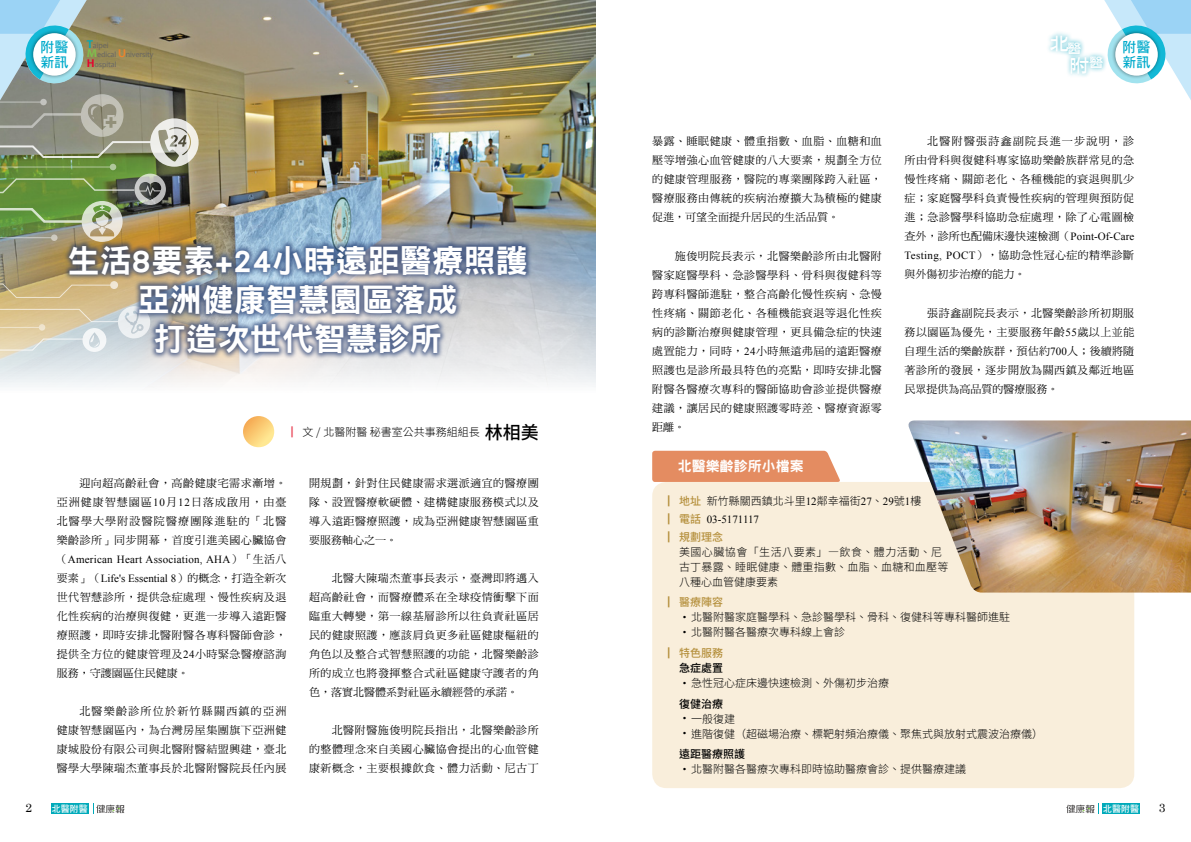
<style>
.page{position:relative;width:1191px;height:842px;background:#fff}
.page>*{position:absolute;margin:0;border:0;box-sizing:border-box;transform-origin:0 0}
.t1{font:32px/39px "DF Hei Std W9";color:#fff;text-align:center}
.t2{font:18px/22px "DF Ya Yi Std W6";color:#fff;scale:1.15 1}
.t3{font:14px "DF Hei Std W9";color:#fff}
.t4{font:14px/15px "DF Hei Std W7";color:#00aacb}
.t5{font:12px "Century";color:#000}
.t6{font:11px/19px "DF Ming Std W5";letter-spacing:.045em;color:#000;text-align:justify}
.t7{font:300 11px/20.7px "Noto Sans CJ Ktc";color:#000}
.t8{font:11px/19px "Times New Roman";letter-spacing:.02em;color:#000}
.t9{font:300 11px/15px "Noto Sans CJ Ktc";letter-spacing:.02em;color:#000}
.t10{font:11px "Times New Roman";color:#000}
.t11{font:500 11px "Noto Sans CJ Ktc";color:#b5903d}
.t12{font:500 11px "Noto Sans CJ Ktc";color:#000}
.t13{font:9px "DF Hei Std W7";color:#fff}
.t14{font:8px/9.1px "Candara";letter-spacing:-.01em;color:#666464}
.s1{font-weight:700;font-size:12px;color:#00aaba}
.s2{font-weight:700;font-size:12px;color:#7ec04d}
.s3{font-weight:700;font-size:12px;color:#f0832c}
.s4{font-weight:700;font-size:12px;color:#e6002d}
.s5{color:#ea5464}
.s6{font-weight:500;font-size:18px}
.s7{font-family:"Times New Roman"}
.s8{font-family:"DF Ming Std W5"}
.s9{font-weight:500;color:#b5903d}
.s10{font-family:"Times New Roman";font-weight:400}
.s11{font-family:"Noto Sans CJ Ktc";font-weight:500;color:#b5903d}
.s12{font-family:"DF Ming Std W9";font-weight:400}
.s13{font-weight:500}
</style>
<div class="page">
<div style="left:652px;top:482px;width:482px;height:306px;background:#f9eedb;border-radius:14px"></div>
<img style="left:908px;top:420px;width:283px;height:173px">
<img style="left:0;top:0;width:595px;height:387px">
<svg style="left:243px;top:416px;width:31px;height:31px"></svg>
<svg style="left:0;top:306px;width:63px;height:46px;background:#decfaa"></svg>
<svg style="left:0;top:283px;width:63px;height:15px"></svg>
<div style="left:63px;top:239px;width:470px;height:120px;background:#213a70;opacity:.7"></div>
<div style="left:652px;top:451px;width:188px;height:31px;background:#e48c61"></div>
<div style="left:51px;top:803px;width:38px;height:11px;background:#00aaba"></div>
<svg style="left:93px;top:803px;width:31px;height:11px"></svg>
<div style="left:1102px;top:803px;width:38px;height:11px;background:#00aaba"></div>
<svg style="left:1066px;top:804px;width:29px;height:10px"></svg>
<img style="left:0;top:0;width:199px;height:242px">
<svg style="left:1104px;top:0;width:87px;height:100px"></svg>
<div style="left:30px;top:30px;width:50px;height:50px;background:#000;opacity:.45"></div>
<div style="left:33px;top:33px;width:43px;height:43px;background:#fff;border-radius:50%"></div>
<div style="left:1111px;top:30px;width:50px;height:50px;background:#000;opacity:.45"></div>
<div style="left:1115px;top:33px;width:42px;height:43px;background:#fff;border-radius:50%"></div>
<div style="left:1045px;top:30px;width:62px;height:48px;background:#00a4c0;opacity:.75"></div>
<h2 class="t2" style="left:1069px;top:32px;width:32px;text-indent:-20px">北<sub>醫</sub>附<sup>醫</sup></h2>
<p class="t4" style="left:40px;top:39px;width:29px">附醫新訊</p>
<p class="t4" style="left:1122px;top:39px;width:29px">附醫新訊</p>
<p class="t14" style="left:87px;top:41px;width:68px"><span class="s1">T</span>aipei<br><span class="s2">M</span>edical <span class="s3">U</span>niversity</p>
<p class="t14" style="left:87px;top:60px;width:31px"><span class="s4">H</span>ospital</p>
<h1 class="t1" style="left:67px;top:240px;width:462px">生活8要素+24小時遠距醫療照護亞洲健康智慧園區落成<br>打造次世代智慧診所</h1>
<p class="t7" style="left:291px;top:422px;width:249px"><span class="s5">▏</span>文 / 北醫附醫 秘書室公共事務組組長 <span class="s6">林相美</span></p>
<p class="t6" style="left:57px;top:473px;width:231px;text-indent:23px">迎向超高齡社會，高齡健康宅需求漸增。亞洲健康智慧園區<span class="s7">10</span>月<span class="s7">12</span>日落成啟用，由臺北醫學大學附設醫院醫療團隊進駐的「北醫樂齡診所」同步開幕，首度引進美國心臟協會</p>
<p class="t8" style="left:57px;top:549px;width:231px"><span class="s8">（</span>American Heart Association, AHA<span class="s8">）「生活八要素」（</span>Life's Essential 8<span class="s8">）的概念，打造全新次</span></p>
<p class="t6" style="left:57px;top:587px;width:231px">世代智慧診所，提供急症處理、慢性疾病及退化性疾病的治療與復健，更進一步導入遠距醫療照護，即時安排北醫附醫各專科醫師會診，提供全方位的健康管理及<span class="s7">24</span>小時緊急醫療諮詢服務，守護園區住民健康。</p>
<p class="t6" style="left:57px;top:701px;width:231px;text-indent:23px">北醫樂齡診所位於新竹縣關西鎮的亞洲健康智慧園區內，為台灣房屋集團旗下亞洲健康城股份有限公司與北醫附醫結盟興建，臺北醫學大學陳瑞杰董事長於北醫附醫院長任內展</p>
<p class="t6" style="left:309px;top:473px;width:231px">開規劃，針對住民健康需求選派適宜的醫療團隊、設置醫療軟硬體、建構健康服務模式以及導入遠距醫療照護，成為亞洲健康智慧園區重要服務軸心之一。</p>
<p class="t6" style="left:309px;top:568px;width:231px;text-indent:23px">北醫大陳瑞杰董事長表示，臺灣即將邁入超高齡社會，而醫療體系在全球疫情衝擊下面臨重大轉變，第一線基層診所以往負責社區居民的健康照護，應該肩負更多社區健康樞紐的角色以及整合式智慧照護的功能，北醫樂齡診所的成立也將發揮整合式社區健康守護者的角色，落實北醫體系對社區永續經營的承諾。</p>
<p class="t6" style="left:309px;top:721px;width:231px;text-indent:23px">北醫附醫施俊明院長指出，北醫樂齡診所的整體理念來自美國心臟協會提出的心血管健康新概念，主要根據飲食、體力活動、尼古丁</p>
<p class="t6" style="left:652px;top:132px;width:231px">暴露、睡眠健康、體重指數、血脂、血糖和血壓等增強心血管健康的八大要素，規劃全方位的健康管理服務，醫院的專業團隊跨入社區，醫療服務由傳統的疾病治療擴大為積極的健康促進，可望全面提升居民的生活品質。</p>
<p class="t6" style="left:652px;top:246px;width:231px;text-indent:23px">施俊明院長表示，北醫樂齡診所由北醫附醫家庭醫學科、急診醫學科、骨科與復健科等跨專科醫師進駐，整合高齡化慢性疾病、急慢性疼痛、關節老化、各種機能衰退等退化性疾病的診斷治療與健康管理，更具備急症的快速處置能力，同時，<span class="s7">24</span>小時無遠弗屆的遠距醫療照護也是診所最具特色的亮點，即時安排北醫附醫各醫療次專科的醫師協助會診並提供醫療建議，讓居民的健康照護零時差、醫療資源零距離。</p>
<p class="t3" style="left:678px;top:459px;width:127px">北醫樂齡診所小檔案</p>
<p class="t6" style="left:904px;top:132px;width:231px;text-indent:23px">北醫附醫張詩鑫副院長進一步說明，診所由骨科與復健科專家協助樂齡族群常見的急慢性疼痛、關節老化、各種機能的衰退與肌少症；家庭醫學科負責慢性疾病的管理與預防促進；急診醫學科協助急症處理，除了心電圖檢查外，診所也配備床邊快速檢測（<span class="s7">Point-Of-Care Testing, POCT</span>），協助急性冠心症的精準診斷與外傷初步治療的能力。</p>
<p class="t6" style="left:904px;top:303px;width:231px;text-indent:23px">張詩鑫副院長表示，北醫樂齡診所初期服務以園區為優先，主要服務年齡<span class="s7">55</span>歲以上並能自理生活的樂齡族群，預估約<span class="s7">700</span>人；後續將隨著診所的發展，逐步開放為關西鎮及鄰近地區民眾提供為高品質的醫療服務。</p>
<p class="t7" style="left:668px;top:491px;width:254px"><span class="s9">▏地址</span> 新竹縣關西鎮北斗里<span class="s10">12</span>鄰幸福街<span class="s10">27</span>、<span class="s10">29</span>號<span class="s10">1</span>樓</p>
<p class="t10" style="left:668px;top:512px;width:92px"><span class="s11">▏電話</span> 03-5171117</p>
<p class="t11" style="left:668px;top:530px;width:56px">▏規劃理念</p>
<p class="t9" style="left:679px;top:544px;width:271px">美國心臟協會「生活八要素」―飲食、體力活動、尼古丁暴露、睡眠健康、體重指數、血脂、血糖和血壓等八種心血管健康要素</p>
<p class="t11" style="left:668px;top:596px;width:56px">▏醫療陣容</p>
<p class="t7" style="left:679px;top:607px;width:333px"><span class="s12">•</span>北醫附醫家庭醫學科、急診醫學科、骨科、復健科等專科醫師進駐</p>
<p class="t7" style="left:668px;top:622px;width:178px;text-indent:11px"><span class="s12">•</span>北醫附醫各醫療次專科線上會診<span class="s9">▏特色服務</span></p>
<p class="t12" style="left:679px;top:662px;width:45px">急症處置</p>
<p class="t7" style="left:679px;top:673px;width:212px"><span class="s12">•</span>急性冠心症床邊快速檢測、外傷初步治療<span class="s13">復健治療</span></p>
<p class="t7" style="left:679px;top:708px;width:58px"><span class="s12">•</span>一般復建</p>
<p class="t7" style="left:679px;top:723px;width:366px"><span class="s12">•</span>進階復健（超磁場治療、標靶射頻治療儀、聚焦式與放射式震波治療儀）<span class="s13">遠距醫療照護</span></p>
<p class="t7" style="left:679px;top:759px;width:289px"><span class="s12">•</span>北醫附醫各醫療次專科即時協助醫療會診、提供醫療建議</p>
<p class="t5" style="left:26px;top:798px;width:8px">2</p>
<p class="t13" style="left:52px;top:804px;width:37px">北醫附醫</p>
<p class="t13" style="left:1103px;top:804px;width:37px">北醫附醫</p>
<p class="t5" style="left:1158px;top:798px;width:8px">3</p>
</div>
